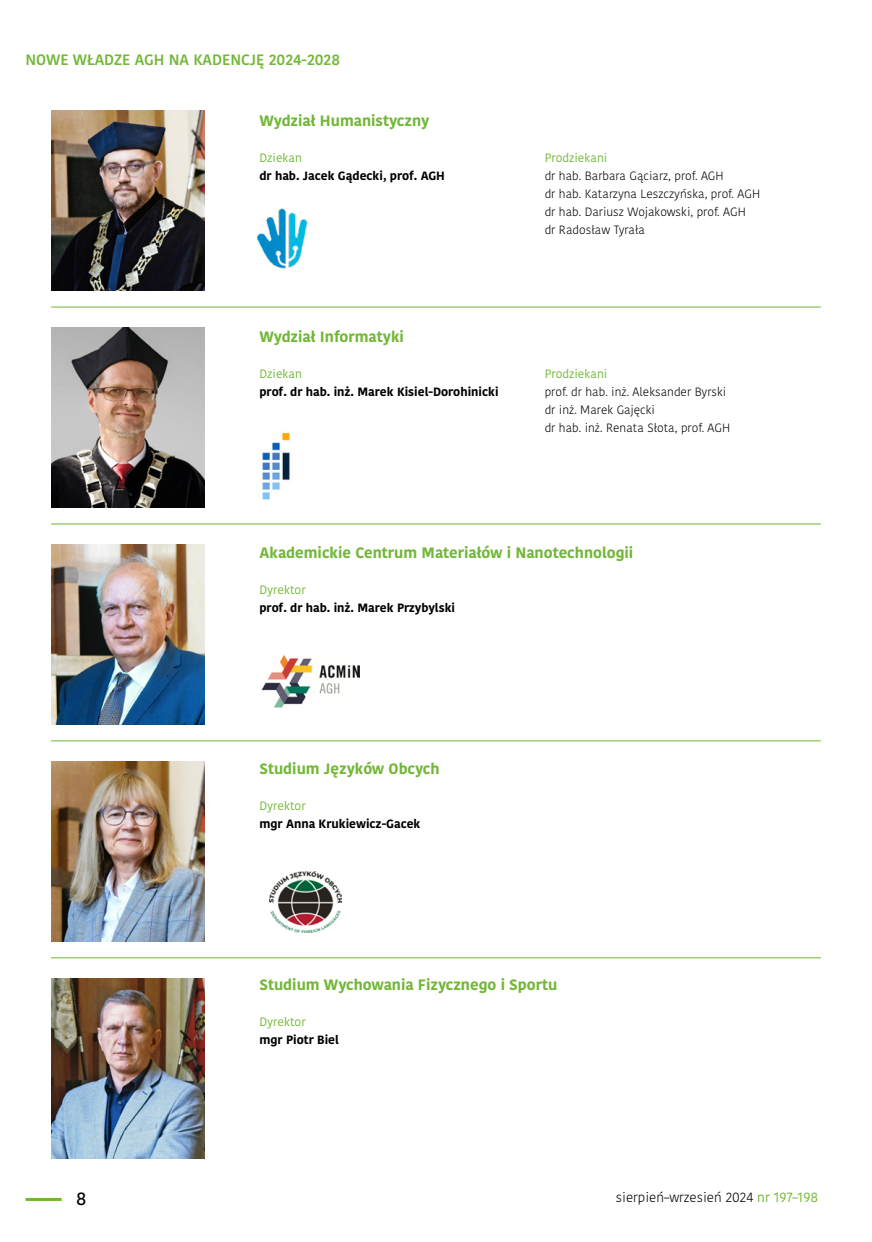
<style>
.page{position:relative;width:872px;height:1242px;background:#fff}
.page>*{position:absolute;margin:0;border:0;box-sizing:border-box;transform-origin:0 0}
.t1{font:500 18px "Kohinoor Bangla";color:#000}
.t2{font:700 15px "Kohinoor Bangla";color:#72b736}
.t3{font:600 15px "Kohinoor Bangla";color:#72b736}
.t4{font:300 13.5px "Kohinoor Bangla";color:#000}
.t5{font:300 12px/18px "Kohinoor Bangla";color:#000}
.t6{font:700 12px "Kohinoor Bangla";color:#000}
.t7{font:12px "Kohinoor Bangla";color:#72b736}
.s1{font-weight:400;color:#72b736}
</style>
<div class="page">
<hr style="left:26px;top:1198px;width:36px;height:3px;background:#72b736">
<img style="left:51px;top:111px;width:153px;height:180px">
<img style="left:51px;top:327px;width:153px;height:180px">
<img style="left:51px;top:544px;width:153px;height:180px">
<img style="left:51px;top:761px;width:153px;height:180px">
<img style="left:51px;top:978px;width:153px;height:180px">
<hr style="left:51px;top:307px;width:770px;height:1px;background:#72b736">
<hr style="left:51px;top:523px;width:770px;height:1px;background:#72b736">
<hr style="left:51px;top:740px;width:770px;height:1px;background:#72b736">
<hr style="left:51px;top:957px;width:770px;height:1px;background:#72b736">
<img style="left:256px;top:208px;width:52px;height:61px">
<img style="left:262px;top:432px;width:29px;height:68px">
<img style="left:261px;top:655px;width:98px;height:53px">
<img style="left:270px;top:871px;width:72px;height:61px">
<p class="t3" style="left:26px;top:47px;width:88px">NOWE WŁADZE</p>
<p class="t3" style="left:135px;top:47px;width:88px">AGH NA KADEN</p>
<p class="t3" style="left:241px;top:47px;width:100px">CJĘ 2024-2028</p>
<p class="t2" style="left:259px;top:108px;width:171px">Wydział Humanistyczny</p>
<p class="t7" style="left:259px;top:149px;width:44px">Dziekan</p>
<p class="t6" style="left:259px;top:165px;width:187px">dr hab. Jacek Gądecki, prof. AGH</p>
<p class="t2" style="left:259px;top:324px;width:146px">Wydział Informatyki</p>
<p class="t7" style="left:259px;top:365px;width:44px">Dziekan</p>
<p class="t6" style="left:259px;top:381px;width:241px">prof. dr hab. inż. Marek Kisiel-Dorohinicki</p>
<p class="t7" style="left:545px;top:149px;width:64px">Prodziekani</p>
<p class="t5" style="left:545px;top:167px;width:217px">dr hab. Barbara Gąciarz, prof. AGH<br>dr hab. Katarzyna Leszczyńska, prof. AGH dr hab. Dariusz Wojakowski, prof. AGH<br>dr Radosław Tyrała</p>
<p class="t7" style="left:545px;top:365px;width:64px">Prodziekani</p>
<p class="t5" style="left:545px;top:383px;width:187px">prof. dr hab. inż. Aleksander Byrski dr inż. Marek Gajęcki<br>dr hab. inż. Renata Słota, prof. AGH</p>
<p class="t2" style="left:259px;top:540px;width:375px">Akademickie Centrum Materiałów i Nanotechnologii</p>
<p class="t7" style="left:259px;top:581px;width:48px">Dyrektor</p>
<p class="t6" style="left:259px;top:597px;width:197px">prof. dr hab. inż. Marek Przybylski</p>
<p class="t2" style="left:259px;top:756px;width:182px">Studium Języków Obcych</p>
<p class="t7" style="left:259px;top:797px;width:48px">Dyrektor</p>
<p class="t6" style="left:259px;top:813px;width:162px">mgr Anna Krukiewicz-Gacek</p>
<p class="t2" style="left:259px;top:972px;width:299px">Studium Wychowania Fizycznego i Sportu</p>
<p class="t7" style="left:259px;top:1013px;width:48px">Dyrektor</p>
<p class="t6" style="left:259px;top:1029px;width:81px">mgr Piotr Biel</p>
<h1 class="t1" style="left:76px;top:1184px;width:12px">8</h1>
<p class="t4" style="left:616px;top:1187px;width:204px">sierpień–wrzesień 2024 <span class="s1">nr 197–198</span></p>
</div>
